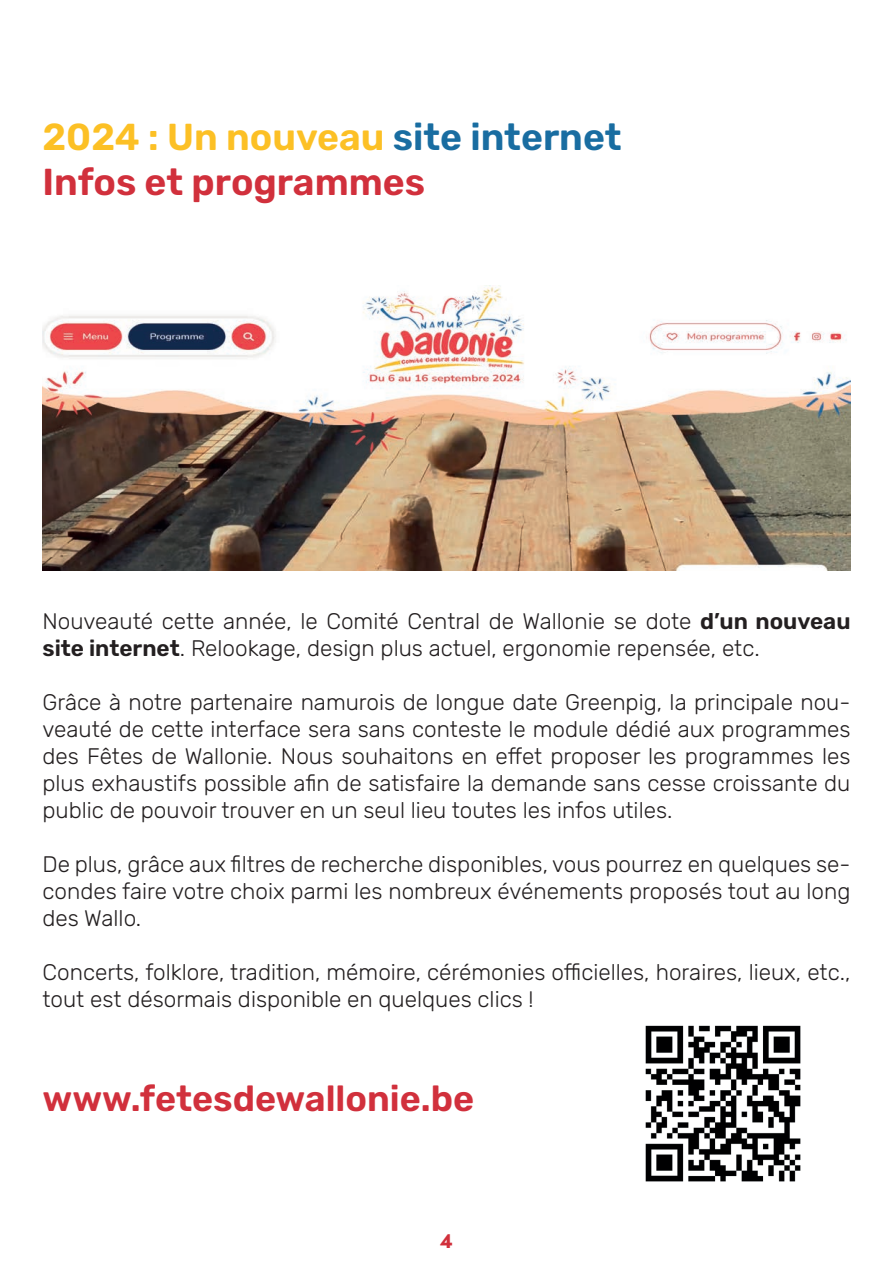
<style>
.page{position:relative;width:893px;height:1263px;background:#fff}
.page>*{position:absolute;margin:0;border:0;box-sizing:border-box;transform-origin:0 0}
.t1{font:600 37.5px/45px "Rubik";color:#d1303c}
.t2{font:600 36px "Rubik";color:#d1303c}
.t3{font:300 22.5px/27px "Rubik";color:#231f20}
.t4{font:900 21px "Sofia Pro";color:#d1303c}
.s1{color:#fcc025}
.s2{color:#196da1}
.s3{font-weight:600}
</style>
<div class="page">
<img style="left:43px;top:285px;width:807px;height:285px">
<img style="left:645px;top:1025px;width:156px;height:157px">
<h1 class="t1" style="left:43px;top:115px;width:581px"><span class="s1">2024 : Un nouveau</span> <span class="s2">site internet<br></span>Infos et programmes</h1>
<p class="t3" style="left:43px;top:608px;width:809px">Nouveauté cette année, le Comité Central de Wallonie se dote <span class="s3">d’un nouveau site internet</span>. Relookage, design plus actuel, ergonomie repensée, etc.</p>
<p class="t3" style="left:43px;top:689px;width:809px;text-align:justify">Grâce à notre partenaire namurois de longue date Greenpig, la principale nou&shy;veauté de cette interface sera sans conteste le module dédié aux programmes des Fêtes de Wallonie. Nous souhaitons en effet proposer les programmes les plus exhaustifs possible afin de satisfaire la demande sans cesse croissante du public de pouvoir trouver en un seul lieu toutes les infos utiles.</p>
<p class="t3" style="left:43px;top:851px;width:809px;text-align:justify">De plus, grâce aux filtres de recherche disponibles, vous pourrez en quelques se&shy;condes faire votre choix parmi les nombreux événements proposés tout au long des Wallo.</p>
<p class="t3" style="left:43px;top:959px;width:809px">Concerts, folklore, tradition, mémoire, cérémonies officielles, horaires, lieux, etc., tout est désormais disponible en quelques clics !</p>
<h2 class="t2" style="left:43px;top:1077px;width:433px">www.fetesdewallonie.be</h2>
<p class="t4" style="left:440px;top:1224px;width:14px">4</p>
</div>
